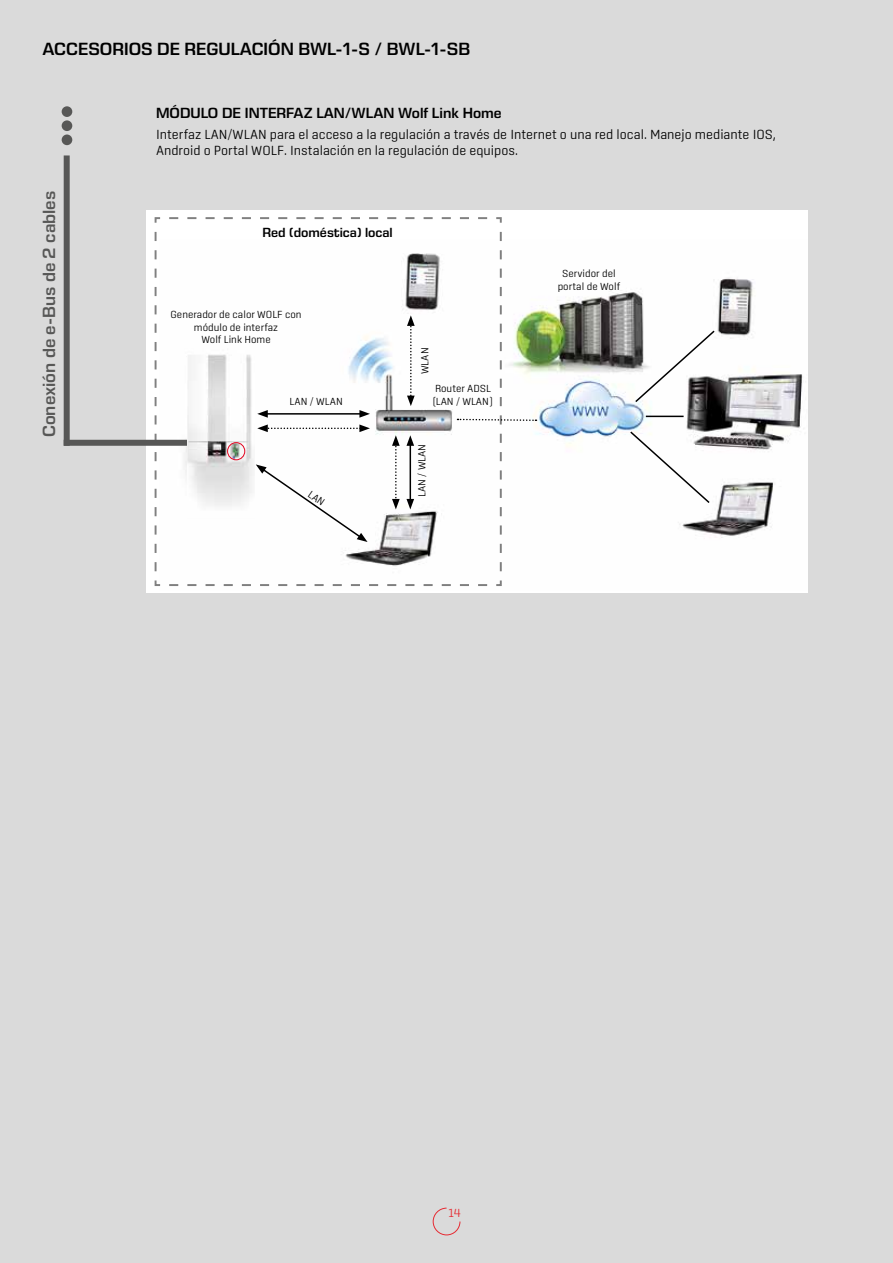
<style>
.page{position:relative;width:893px;height:1263px;background:#dadada}
.page>*{position:absolute;margin:0;border:0;box-sizing:border-box;transform-origin:0 0}
.t1{font:600 18px "Eurostile Next LT Pro";color:#000}
.t2{font:600 18px "Eurostile Next LT Pro";color:#575756}
.t3{font:600 15px "Eurostile Next LT Pro";color:#000}
.t4{font:300 13.5px/16.2px "Center";color:#000}
.t5{font:600 13.5px "Eurostile Next LT Pro";color:#000}
.t6{font:300 12px "Center";color:#e62a32}
.t7{font:300 10.5px/12.6px "Center";color:#000;text-align:center}
</style>
<div class="page">
<svg style="left:432px;top:1207px;width:29px;height:29px"></svg>
<div style="left:64px;top:155px;width:6px;height:291px;background:#575756"></div>
<div style="left:62px;top:106px;width:10px;height:11px;background:#575756;border-radius:50%"></div>
<div style="left:62px;top:120px;width:10px;height:11px;background:#575756;border-radius:50%"></div>
<div style="left:62px;top:134px;width:10px;height:11px;background:#575756;border-radius:50%"></div>
<div style="left:146px;top:210px;width:662px;height:383px;background:#fff"></div>
<img style="left:536px;top:278px;width:267px;height:260px">
<svg style="left:154px;top:217px;width:348px;height:369px"></svg>
<svg style="left:392px;top:435px;width:8px;height:74px"></svg>
<svg style="left:407px;top:315px;width:8px;height:91px"></svg>
<hr style="left:410px;top:443px;width:1px;height:58px;background:#000">
<svg style="left:406px;top:435px;width:8px;height:11px"></svg>
<svg style="left:406px;top:499px;width:8px;height:10px"></svg>
<svg style="left:457px;top:232px;width:79px;height:344px"></svg>
<svg style="left:634px;top:329px;width:82px;height:75px"></svg>
<svg style="left:629px;top:430px;width:82px;height:75px"></svg>
<hr style="left:646px;top:416px;width:38px;height:1px;background:#000">
<svg style="left:257px;top:424px;width:113px;height:8px"></svg>
<hr style="left:265px;top:413px;width:97px;height:2px;background:#000">
<svg style="left:257px;top:410px;width:11px;height:8px"></svg>
<svg style="left:359px;top:410px;width:11px;height:8px"></svg>
<div style="left:64px;top:440px;width:124px;height:6px;background:#575756"></div>
<img style="left:187px;top:354px;width:67px;height:164px">
<img style="left:228px;top:443px;width:17px;height:17px;border-radius:9px">
<div style="left:227px;top:442px;width:18px;height:18px;border:1px solid #e30520;border-radius:50%"></div>
<svg style="left:256px;top:464px;width:112px;height:78px"></svg>
<h1 class="t1" style="left:43px;top:39px;width:429px">ACCESORIOS DE REGULACIÓN BWL-1-S / BWL-1-SB</h1>
<h1 class="t2" style="left:39px;top:437px;width:248px;rotate:-90deg">Conexión de e-Bus de 2 cables</h1>
<p class="t3" style="left:156px;top:105px;width:347px">MÓDULO DE INTERFAZ LAN/WLAN Wolf Link Home</p>
<p class="t4" style="left:156px;top:126px;width:621px">Interfaz LAN/WLAN para el acceso a la regulación a través de Internet o una red local. Manejo mediante IOS,<br>Android o Portal WOLF. Instalación en la regulación de equipos.</p>
<p class="t5" style="left:262px;top:225px;width:132px">Red (doméstica) local</p>
<p class="t7" style="left:170px;top:308px;width:133px">Generador de calor WOLF con módulo de interfaz<br>Wolf Link Home</p>
<p class="t7" style="left:290px;top:395px;width:55px">LAN / WLAN</p>
<p class="t7" style="left:418px;top:374px;width:28px;rotate:-90deg">WLAN</p>
<p class="t7" style="left:433px;top:382px;width:61px;text-align:left">Router ADSL (LAN / WLAN)</p>
<p class="t7" style="left:415px;top:497px;width:55px;rotate:-90deg">LAN / WLAN</p>
<p class="t7" style="left:558px;top:267px;width:64px">Servidor del portal de Wolf</p>
<p class="t6" style="left:449px;top:1206px;width:14px">14</p>
</div>
